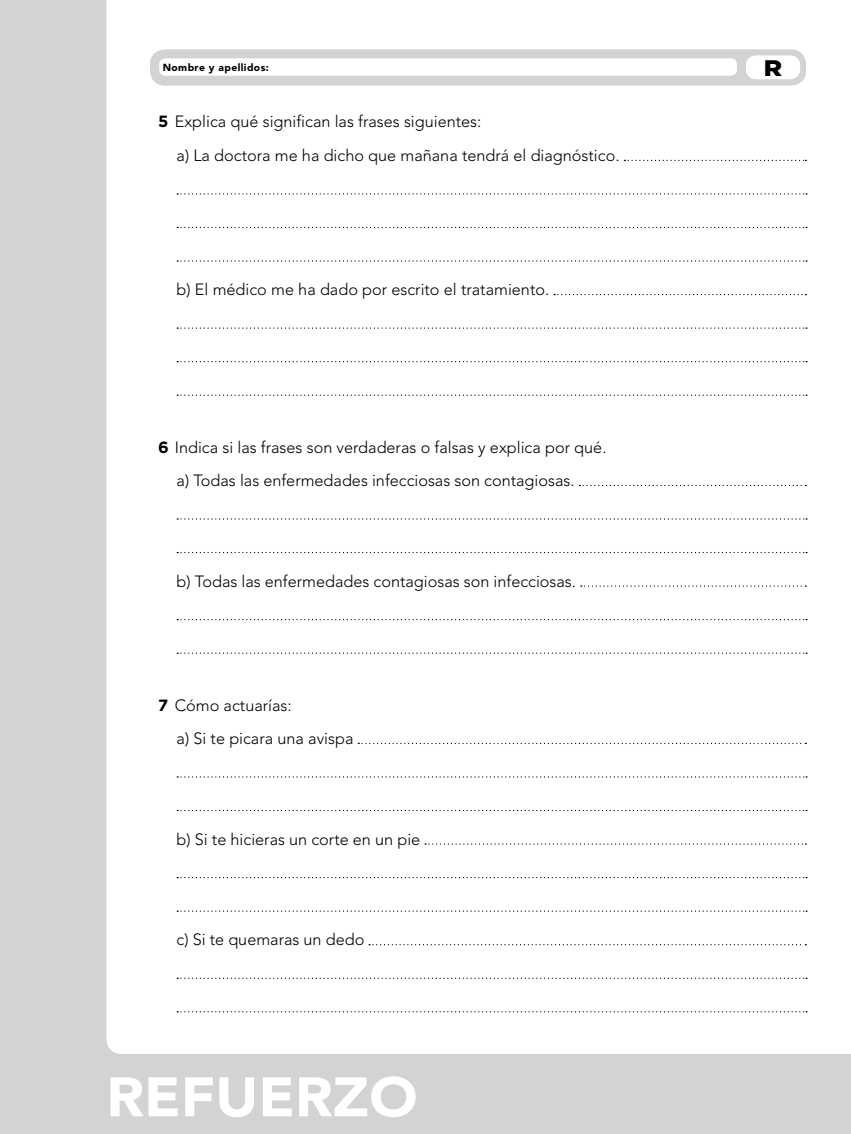
<style>
.page{position:relative;width:851px;height:1134px;background:#fff}
.page>*{position:absolute;margin:0;border:0;box-sizing:border-box;transform-origin:0 0}
.t1{font:900 55px "Avenir LT Std";color:#fff;scale:1.06 1}
.t2{font:900 22.5px "Gotham";color:#000;scale:1.13 1}
.nuclActivSinEscribir{font:300 16.25px "Avenir LT Std";color:#000}
.t3{font:900 10.25px "Avenir LT Std";letter-spacing:.04em;color:#000}
.s1{font-family:"Gotham";font-weight:700}
</style>
<div class="page">
<div style="left:0;top:0;width:850px;height:1134px;background:#d1d3d4"></div>
<div style="left:106px;top:0;width:744px;height:1054px;background:#fff"></div>
<div style="left:150px;top:50px;width:655px;height:35px;background:#d1d3d4;border-radius:15px"></div>
<div style="left:745px;top:55px;width:55px;height:24px;background:#fff;border-radius:10px"></div>
<div style="left:159px;top:58px;width:577px;height:18px;background:#fff;border-radius:6px"></div>
<svg style="left:624px;top:160px;width:182px;height:1px"></svg>
<svg style="left:177px;top:193px;width:629px;height:2px"></svg>
<svg style="left:177px;top:227px;width:629px;height:1px"></svg>
<svg style="left:177px;top:260px;width:629px;height:2px"></svg>
<svg style="left:554px;top:294px;width:252px;height:1px"></svg>
<svg style="left:177px;top:327px;width:629px;height:2px"></svg>
<svg style="left:177px;top:361px;width:629px;height:1px"></svg>
<svg style="left:177px;top:395px;width:629px;height:1px"></svg>
<svg style="left:579px;top:485px;width:227px;height:1px"></svg>
<svg style="left:177px;top:518px;width:629px;height:2px"></svg>
<svg style="left:177px;top:552px;width:629px;height:1px"></svg>
<svg style="left:580px;top:585px;width:226px;height:2px"></svg>
<svg style="left:177px;top:619px;width:629px;height:1px"></svg>
<svg style="left:177px;top:652px;width:629px;height:2px"></svg>
<svg style="left:358px;top:743px;width:448px;height:1px"></svg>
<svg style="left:177px;top:776px;width:629px;height:2px"></svg>
<svg style="left:177px;top:810px;width:629px;height:1px"></svg>
<svg style="left:425px;top:843px;width:381px;height:2px"></svg>
<svg style="left:177px;top:877px;width:629px;height:1px"></svg>
<svg style="left:177px;top:910px;width:629px;height:2px"></svg>
<svg style="left:369px;top:944px;width:437px;height:1px"></svg>
<svg style="left:177px;top:978px;width:629px;height:1px"></svg>
<svg style="left:177px;top:1011px;width:629px;height:1px"></svg>
<p class="t3" style="left:163px;top:61px;width:108px">Nombre y apellidos:</p>
<p class="t2" style="left:761px;top:52px;width:34px">EV</p>
<p class="t2" style="left:763px;top:52px;width:18px">R</p>
<p class="nuclActivSinEscribir" style="left:158px;top:112px;width:325px"><span class="s1">5</span> Explica qué significan las frases siguientes:</p>
<p class="nuclActivSinEscribir" style="left:176px;top:146px;width:444px">a) La doctora me ha dicho que mañana tendrá el diagnóstico.</p>
<p class="nuclActivSinEscribir" style="left:176px;top:280px;width:374px">b) El médico me ha dado por escrito el tratamiento.</p>
<p class="nuclActivSinEscribir" style="left:158px;top:437px;width:450px"><span class="s1">6</span> Indica si las frases son verdaderas o falsas y explica por qué.</p>
<p class="nuclActivSinEscribir" style="left:176px;top:471px;width:399px">a) Todas las enfermedades infecciosas son contagiosas.</p>
<p class="nuclActivSinEscribir" style="left:176px;top:572px;width:401px">b) Todas las enfermedades contagiosas son infecciosas.</p>
<p class="nuclActivSinEscribir" style="left:158px;top:695px;width:135px"><span class="s1">7</span> Cómo actuarías:</p>
<p class="nuclActivSinEscribir" style="left:176px;top:729px;width:178px">a) Si te picara una avispa</p>
<p class="nuclActivSinEscribir" style="left:176px;top:829px;width:245px">b) Si te hicieras un corte en un pie</p>
<p class="nuclActivSinEscribir" style="left:176px;top:930px;width:189px">c) Si te quemaras un dedo</p>
<h1 class="t1" style="left:106px;top:1064px;width:367px">EVALUACIÓN</h1>
<p class="t1" style="left:106px;top:1064px;width:295px">REFUERZO</p>
</div>
